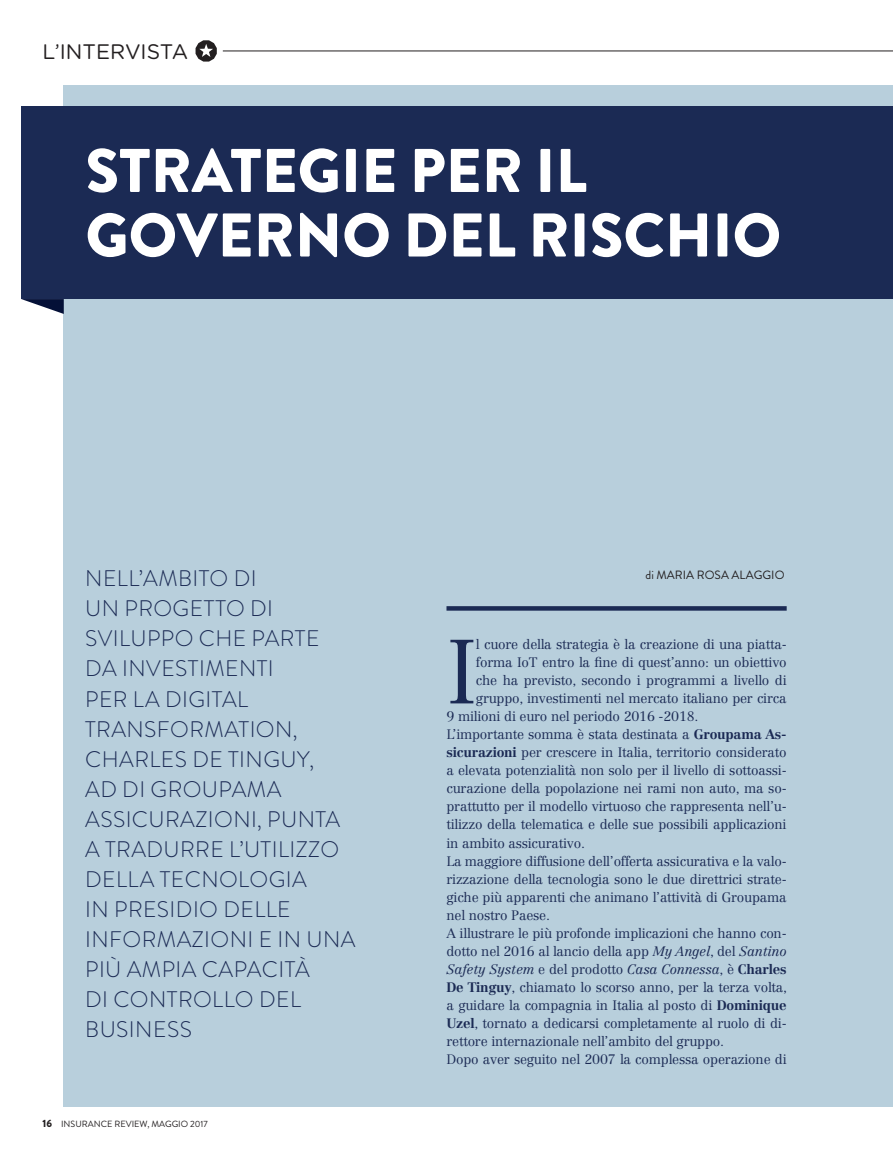
<style>
.page{position:relative;width:893px;height:1170px;background:#fff}
.page>*{position:absolute;margin:0;border:0;box-sizing:border-box;transform-origin:0 0}
.t1{font:300 89.4px "Centennial LT Std";color:#1b2a54}
.t2{font:900 61.5px/64.5px "Brandon Grotesque";color:#fff}
.t3{font:300 22.5px/30px "Brandon Grotesque";letter-spacing:.02em;color:#1b2a54}
.t4{font:21px "Gotham Rounded";color:#231f20}
.t5{font:300 13.5px/18px "Centennial LT Std";letter-spacing:-.015em;color:#1b2a54;text-align:justify}
.t6{font:12px "Brandon Grotesque";color:#231f20}
.t7{font:9px "Brandon Grotesque";color:#231f20}
.s1{font-weight:900;font-size:10.5px}
.s2{font-weight:700}
.s3{font-style:italic}
</style>
<div class="page">
<div style="left:64px;top:85px;width:829px;height:1021px;background:#b8cfdc"></div>
<div style="left:21px;top:106px;width:872px;height:193px;background:#1b2a54"></div>
<svg style="left:21px;top:299px;width:43px;height:15px"></svg>
<svg style="left:196px;top:40px;width:21px;height:22px"></svg>
<hr style="left:223px;top:51px;width:670px;height:1px;background:#231f20">
<svg style="left:446px;top:606px;width:341px;height:4px"></svg>
<p class="t4" style="left:43px;top:37px;width:147px">L’INTERVISTA</p>
<p class="t2" style="left:85px;top:139px;width:697px">STRATEGIE PER IL<br>GOVERNO DEL RISCHIO</p>
<p class="t3" style="left:85px;top:563px;width:272px">NELL’AMBITO DI<br>UN PROGETTO DI<br>SVILUPPO CHE PARTE<br>DA INVESTIMENTI<br>PER LA DIGITAL<br>TRANSFORMATION,<br>CHARLES DE TINGUY,<br>AD DI GROUPAMA<br>ASSICURAZIONI, PUNTA<br>A TRADURRE L’UTILIZZO<br>DELLA TECNOLOGIA<br>IN PRESIDIO DELLE<br>INFORMAZIONI E IN UNA<br>PIÙ AMPIA CAPACITÀ<br>DI CONTROLLO DEL<br>BUSINESS</p>
<p class="t7" style="left:43px;top:1117px;width:167px"><span class="s1">16</span> INSURANCE REVIEW, MAGGIO 2017</p>
<p class="t6" style="left:646px;top:566px;width:140px">di MARIA ROSA ALAGGIO</p>
<p class="t1" style="left:446px;top:618px;width:32px">I</p>
<p class="t5" style="left:476px;top:635px;width:312px">l cuore della strategia è la creazione di una piatta-</p>
<p class="t5" style="left:476px;top:653px;width:312px">forma IoT entro la fine di quest’anno: un obiettivo</p>
<p class="t5" style="left:476px;top:671px;width:312px">che ha previsto, secondo i programmi a livello di</p>
<p class="t5" style="left:476px;top:689px;width:312px">gruppo, investimenti nel mercato italiano per circa</p>
<p class="t5" style="left:446px;top:707px;width:254px">9 milioni di euro nel periodo 2016 -2018.</p>
<p class="t5" style="left:446px;top:725px;width:342px">L’importante somma è stata destinata a <span class="s2">Groupama As&shy;sicurazioni</span> per crescere in Italia, territorio considerato a elevata potenzialità non solo per il livello di sottoassi&shy;curazione della popolazione nei rami non auto, ma so&shy;prattutto per il modello virtuoso che rappresenta nell’u&shy;tilizzo della telematica e delle sue possibili applicazioni in ambito assicurativo.</p>
<p class="t5" style="left:446px;top:851px;width:342px">La maggiore diffusione dell’offerta assicurativa e la valo&shy;rizzazione della tecnologia sono le due direttrici strate&shy;giche più apparenti che animano l’attività di Groupama nel nostro Paese.</p>
<p class="t5" style="left:446px;top:923px;width:342px">A illustrare le più profonde implicazioni che hanno con&shy;dotto nel 2016 al lancio della app <span class="s3">My Angel</span>, del <span class="s3">Santino Safety System</span> e del prodotto <span class="s3">Casa Connessa</span>, è <span class="s2">Charles De Tinguy</span>, chiamato lo scorso anno, per la terza volta, a guidare la compagnia in Italia al posto di <span class="s2">Dominique Uzel</span>, tornato a dedicarsi completamente al ruolo di di&shy;rettore internazionale nell’ambito del gruppo.</p>
<p class="t5" style="left:446px;top:1049px;width:342px">Dopo aver seguito nel 2007 la complessa operazione di</p>
</div>
